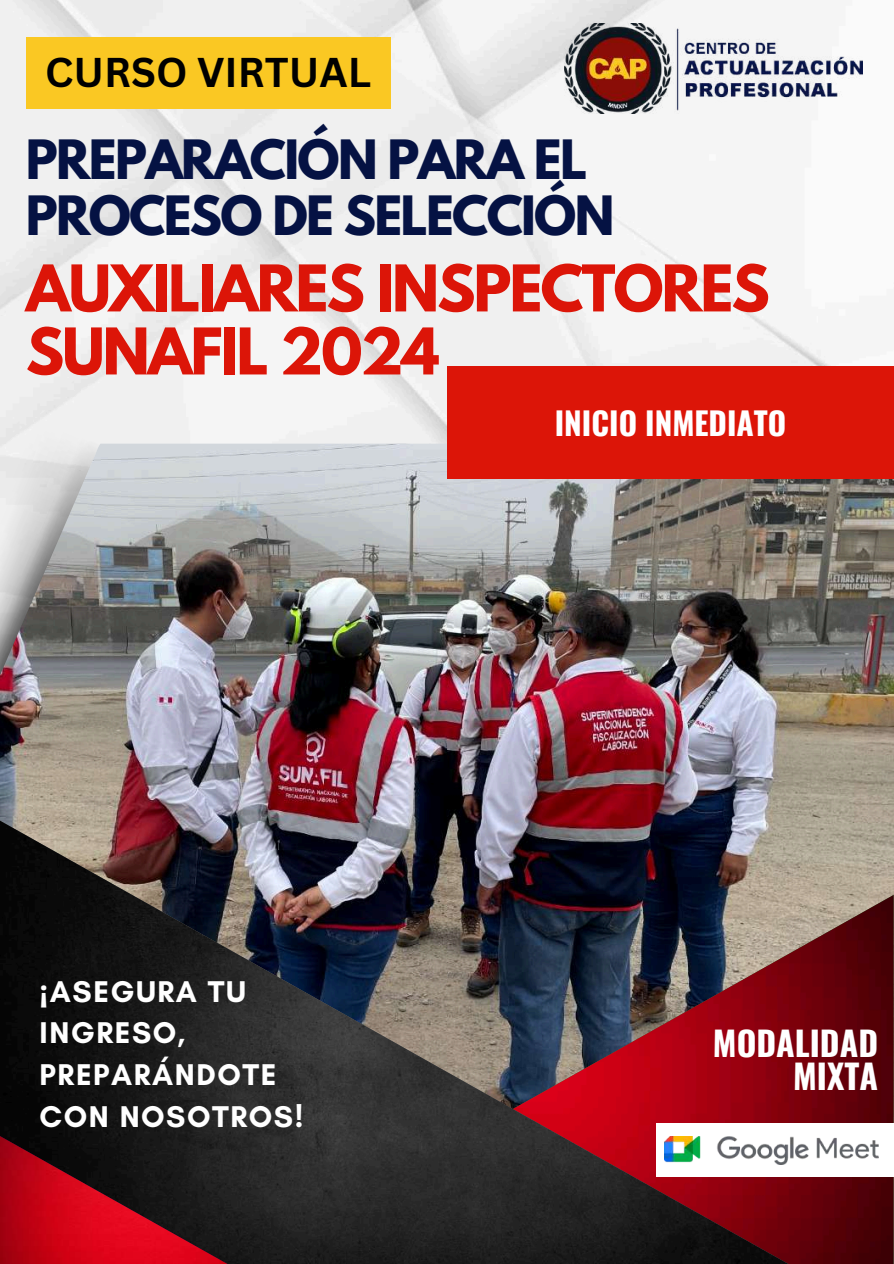
<style>
.page{position:relative;width:894px;height:1264px;background:#fff}
.page>*{position:absolute;margin:0;border:0;box-sizing:border-box;transform-origin:0 0}
.t1{font:700 57px/63px "League Spartan";letter-spacing:-.035em;color:#dc1508}
.t2{font:700 48px/56.2px "League Spartan";letter-spacing:-.035em;color:#051243}
.t3{font:700 40.5px "Canva Sans";color:#000}
.t4{font:700 33.75px/33.8px "Oswald";color:#fff;text-align:right}
.t5{font:700 31.5px "Oswald";color:#fff}
.t6{font:700 30.6px/41.5px "Glacial Indifference";letter-spacing:.05em;color:#fff}
.s1{font-family:"Noto Sans"}
</style>
<div class="page">
<img style="left:0;top:0;width:863px;height:443px">
<img style="left:0;top:411px;width:101px;height:32px">
<img style="left:0;top:443px;width:893px;height:451px">
<img style="left:862px;top:894px;width:31px;height:369px">
<img style="left:0;top:820px;width:862px;height:443px">
<img style="left:0;top:1135px;width:302px;height:128px">
<div style="left:26px;top:37px;width:364px;height:72px;background:#fac823"></div>
<img style="left:565px;top:23px;width:297px;height:90px">
<div style="left:655px;top:1122px;width:238px;height:54px;background:#fff"></div>
<img style="left:664px;top:1136px;width:213px;height:28px">
<div style="left:446px;top:366px;width:447px;height:113px;background:#dc1508"></div>
<h3 class="t3" style="left:45px;top:44px;width:327px">CURSO VIRTUAL</h3>
<h2 class="t2" style="left:26px;top:137px;width:590px">PREPARACIÓN PARA EL<br>PROCESO DE SELECCIÓN</h2>
<h1 class="t1" style="left:26px;top:264px;width:745px">AUXILIARES INSPECTORES<br>SUNAFIL 2024</h1>
<p class="t6" style="left:40px;top:970px;width:265px"><span class="s1">¡</span>ASEGURA TU<br>INGRESO,<br>PREPARÁNDOTE<br>CON NOSOTROS!</p>
<p class="t5" style="left:554px;top:398px;width:233px">INICIO INMEDIATO</p>
<p class="t4" style="left:712px;top:1024px;width:167px">MODALIDAD<br>MIXTA</p>
</div>
